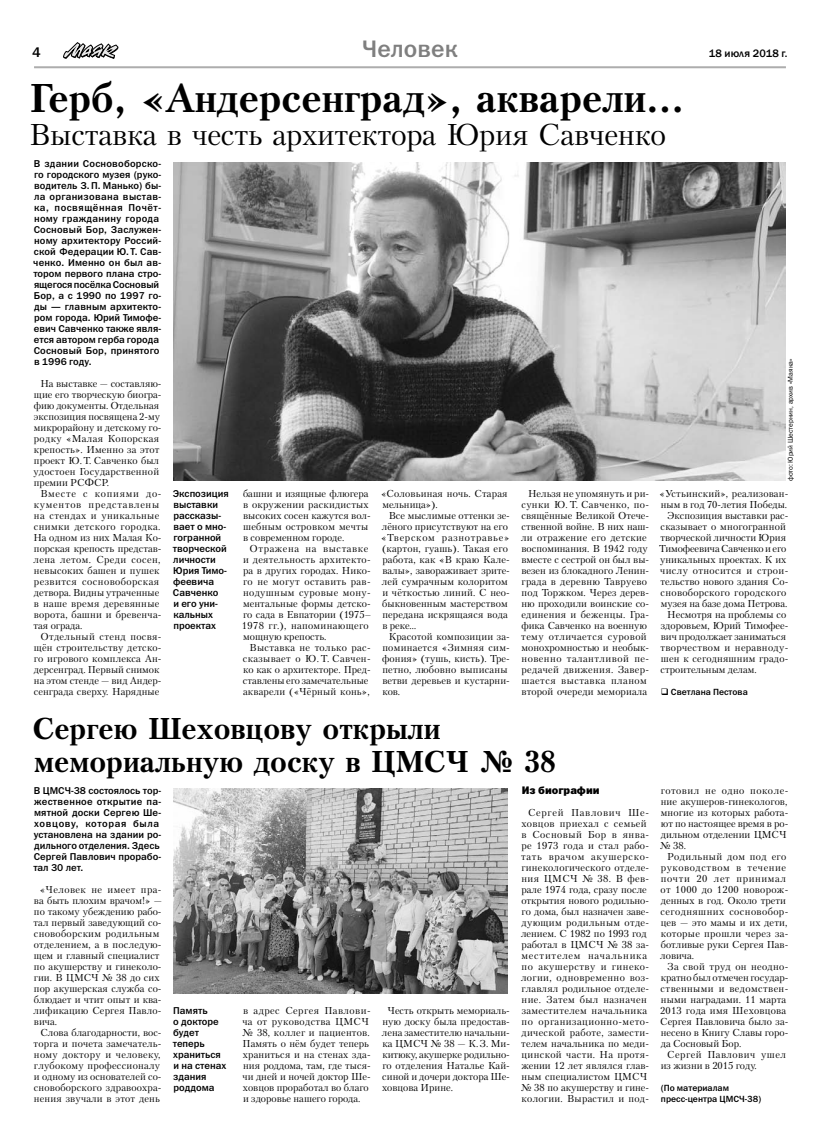
<style>
.page{position:relative;width:820px;height:1134px;background:#fff}
.page>*{position:absolute;margin:0;border:0;box-sizing:border-box;transform-origin:0 0}
.t1{font:700 40px "Petersburg C";color:#000}
.t2{font:700 30px/33px "Petersburg C";color:#000}
.t3{font:30px "Petersburg C";letter-spacing:-.01em;color:#000}
.t4{font:24px "Franklin Gothic Medium C";color:#7f7f7f}
.t5{font:14px "Franklin Gothic Medium C";color:#000}
.t6{font:500 11px "Franklin Gothic";color:#000}
.t7{font:11px "Franklin Gothic Heavy C";color:#000}
.t8{font:10px/11px "Petersburg C";letter-spacing:.015em;color:#000}
.t9{font:10px/11px "Franklin Gothic Medium C";color:#000}
.t10{font:10px/11px "Petersburg C";letter-spacing:.05em;color:#000}
.t11{font:10px "Petersburg C";letter-spacing:-.01em;color:#000}
.t12{font:10px "Petersburg C";letter-spacing:.035em;color:#000}
.t13{font:9px/11px "Franklin Gothic Medium C";color:#000}
.t14{font:7px "Franklin Gothic Book C";color:#000}
</style>
<div class="page">
<hr style="left:34px;top:66px;width:751px;height:2px;background:#adadad">
<svg style="left:63px;top:42px;width:55px;height:17px"></svg>
<img style="left:173px;top:788px;width:334px;height:205px">
<img style="left:173px;top:162px;width:612px;height:319px">
<h3 class="t5" style="left:32px;top:47px;width:10px">4</h3>
<h3 class="t4" style="left:362px;top:40px;width:97px">Человек</h3>
<p class="t6" style="left:708px;top:47px;width:80px">18 июля 2018 г.</p>
<h1 class="t1" style="left:30px;top:81px;width:655px">Герб, «Андерсенград», акварели…</h1>
<h2 class="t3" style="left:29px;top:121px;width:638px">Выставка в честь архитектора Юрия Савченко</h2>
<p class="t9" style="left:33px;top:159px;width:129px">В здании Сосновоборско&shy;го городского музея (руко&shy;водитель З. П. Манько) бы&shy;ла организована выстав&shy;ка, посвящённая Почёт&shy;ному гражданину города<br>Сосновый Бор, Заслужен&shy;ному архитектору Россий&shy;ской Федерации Ю. Т. Сав&shy;ченко. Именно он был ав&shy;тором первого плана стро&shy;ящегося посёлка Сосновый<br>Бор, а с 1990 по 1997 го&shy;ды — главным архитекто&shy;ром города. Юрий Тимофе&shy;евич Савченко также явля&shy;ется автором герба города<br>Сосновый Бор, принятого в 1996 году.</p>
<p class="t8" style="left:33px;top:379px;width:129px;text-indent:7px">На выставке — составляю&shy;щие его творческую биогра&shy;фию документы. Отдельная экспозиция посвящена 2-му микрорайону и детскому го&shy;родку «Малая Копорская крепость». Именно за этот проект Ю. Т. Савченко был удостоен Государственной премии РСФСР.</p>
<p class="t8" style="left:33px;top:489px;width:130px;text-indent:7px">Вместе с копиями до&shy;кументов представлены на стендах и уникальные снимки детского городка.<br>На одном из них Малая Ко&shy;порская крепость представ&shy;лена летом. Среди сосен, невысоких башен и пушек резвится сосновоборская детвора. Видны утраченные в наше время деревянные ворота, башни и бревенча&shy;тая ограда.</p>
<p class="t8" style="left:34px;top:632px;width:129px;text-indent:7px">Отдельный стенд посвя&shy;щён строительству детско&shy;го игрового комплекса Ан&shy;дерсенград. Первый снимок на этом стенде — вид Андер&shy;сенграда сверху. Нарядные</p>
<p class="t9" style="left:173px;top:489px;width:58px">Экспозиция выставки рассказы&shy;вает о мно&shy;гогранной творческой личности<br>Юрия Тимо&shy;феевича<br>Савченко<br>и его уни&shy;кальных проектах</p>
<p class="t8" style="left:243px;top:489px;width:129px">башни и изящные флюгера в окружении раскидистых высоких сосен кажутся вол&shy;шебным островком мечты в современном городе.</p>
<p class="t8" style="left:242px;top:544px;width:131px;text-indent:8px">Отражена на выставке и деятельность архитекто&shy;ра в других городах. Нико&shy;го не могут оставить рав&shy;нодушным суровые мону&shy;ментальные формы детско&shy;го сада в Евпатории (1975–<br>1978 гг.), напоминающего мощную крепость.</p>
<p class="t8" style="left:243px;top:643px;width:129px;text-indent:7px">Выставка не только рас&shy;сказывает о Ю. Т. Савчен&shy;ко как о архитекторе. Пред&shy;ставлены его замечательные акварели («Чёрный конь»,</p>
<p class="t8" style="left:381px;top:489px;width:128px">«Соловьиная ночь. Старая мельница»).</p>
<p class="t8" style="left:381px;top:511px;width:130px;text-indent:8px">Все мыслимые оттенки зе&shy;лёного присутствуют на его «Тверском разнотравье» (картон, гуашь). Такая его работа, как «В краю Кале&shy;валы», завораживает зрите&shy;лей сумрачным колоритом и чёткостью линий. С нео&shy;быкновенным мастерством передана искрящаяся вода в реке…</p>
<p class="t8" style="left:382px;top:632px;width:129px;text-indent:7px">Красотой композиции за&shy;поминается «Зимняя сим&shy;фония» (тушь, кисть). Тре&shy;петно, любовно выписаны ветви деревьев и кустарни&shy;ков.</p>
<p class="t14" style="left:787px;top:481px;width:124px;rotate:-90deg">фото: Юрий Шестернин, архив «Маяка»</p>
<p class="t8" style="left:521px;top:489px;width:129px;text-indent:7px">Нельзя не упомянуть и ри&shy;сунки Ю. Т. Савченко, по&shy;свящённые Великой Отече&shy;ственной войне. В них наш&shy;ли отражение его детские воспоминания. В 1942 году вместе с сестрой он был вы&shy;везен из блокадного Ленин&shy;града в деревню Тавруево под Торжком. Через дерев&shy;ню проходили воинские со&shy;единения и беженцы. Гра&shy;фика Савченко на военную тему отличается суровой монохромностью и необык&shy;новенно талантливой пе&shy;редачей движения. Завер&shy;шается выставка планом второй очереди мемориала</p>
<p class="t8" style="left:659px;top:489px;width:130px">«Устьинский», реализован-</p>
<p class="t8" style="left:660px;top:500px;width:128px">ным в год 70-летия Победы.</p>
<p class="t8" style="left:667px;top:511px;width:123px">Экспозиция выставки рас-</p>
<p class="t8" style="left:660px;top:522px;width:127px">сказывает о многогранной</p>
<p class="t8" style="left:660px;top:533px;width:127px">творческой личности Юрия</p>
<p class="t11" style="left:659px;top:544px;width:128px">Тимофеевича Савченко и его</p>
<p class="t8" style="left:660px;top:555px;width:127px">уникальных проектах. К их</p>
<p class="t12" style="left:659px;top:566px;width:130px">числу относится и строи-</p>
<p class="t8" style="left:660px;top:577px;width:129px">тельство нового здания Со-</p>
<p class="t8" style="left:660px;top:588px;width:127px">сновоборского городского</p>
<p class="t8" style="left:660px;top:599px;width:128px">музея на базе дома Петрова.</p>
<p class="t8" style="left:667px;top:610px;width:120px">Несмотря на проблемы со</p>
<p class="t8" style="left:660px;top:621px;width:129px">здоровьем, Юрий Тимофее-</p>
<p class="t8" style="left:660px;top:632px;width:127px">вич продолжает заниматься</p>
<p class="t8" style="left:660px;top:643px;width:129px">творчеством и неравноду-</p>
<p class="t8" style="left:660px;top:654px;width:129px">шен к сегодняшним градо-</p>
<p class="t8" style="left:660px;top:665px;width:98px">строительным делам.</p>
<p class="t13" style="left:670px;top:687px;width:78px">Светлана Пестова</p>
<h2 class="t2" style="left:32px;top:715px;width:524px">Сергею Шеховцову открыли мемориальную доску в ЦМСЧ № 38</h2>
<p class="t9" style="left:33px;top:786px;width:129px">В ЦМСЧ-38 состоялось тор&shy;жественное открытие па&shy;мятной доски Сергею Ше&shy;ховцову, которая была установлена на здании ро&shy;дильного отделения. Здесь<br>Сергей Павлович прорабо&shy;тал 30 лет.</p>
<p class="t8" style="left:33px;top:885px;width:130px;text-indent:6px">«Человек не имеет пра&shy;ва быть плохим врачом!» — по такому убеждению рабо&shy;тал первый заведующий со&shy;сновоборским родильным отделением, а в последую&shy;щем и главный специалист по акушерству и гинеколо&shy;гии. В ЦМСЧ № 38 до сих пор акушерская служба со&shy;блюдает и чтит опыт и ква&shy;лификацию Сергея Павло&shy;вича.</p>
<p class="t8" style="left:34px;top:1028px;width:129px;text-indent:7px">Слова благодарности, вос&shy;торга и почета замечатель&shy;ному доктору и человеку, глубокому профессионалу и одному из основателей со&shy;сновоборского здравоохра&shy;нения звучали в этот день</p>
<p class="t7" style="left:521px;top:787px;width:79px">Из биографии</p>
<p class="t8" style="left:521px;top:808px;width:129px;text-indent:7px">Сергей Павлович Ше&shy;ховцов приехал с семьей в Сосновый Бор в янва&shy;ре 1973 года и стал рабо&shy;тать врачом акушерско&shy;гинекологического отделе&shy;ния ЦМСЧ № 38. В фев&shy;рале 1974 года, сразу после открытия нового родильно&shy;го дома, был назначен заве&shy;дующим родильным отде&shy;лением. С 1982 по 1993 год работал в ЦМСЧ № 38 за&shy;местителем начальника по акушерству и гинеко&shy;логии, одновременно воз&shy;главлял родильное отделе&shy;ние. Затем был назначен заместителем начальника по организационно-мето&shy;дической работе, замести&shy;телем начальника по меди&shy;цинской части. На протя&shy;жении 12 лет являлся глав&shy;ным специалистом ЦМСЧ № 38 по акушерству и гине&shy;кологии. Вырастил и под-</p>
<p class="t8" style="left:242px;top:1006px;width:130px">в адрес Сергея Павлови&shy;ча от руководства ЦМСЧ № 38, коллег и пациентов.<br>Память о нём будет теперь храниться и на стенах зда&shy;ния роддома, там, где тыся&shy;чи дней и ночей доктор Ше&shy;ховцов проработал во благо и здоровье нашего города.</p>
<p class="t8" style="left:382px;top:1006px;width:129px;text-align:justify;text-indent:6px">Честь открыть мемориаль&shy;ную доску была предостав&shy;лена заместителю начальни&shy;ка ЦМСЧ № 38 — К. З. Ми&shy;китюку, акушерке родильно&shy;го отделения Наталье Кай&shy;синой и дочери доктора Ше&shy;ховцова Ирине.</p>
<p class="t9" style="left:173px;top:1006px;width:55px">Память<br>о докторе будет теперь храниться и на стенах здания роддома</p>
<p class="t8" style="left:660px;top:786px;width:129px">готовил не одно поколе&shy;ние акушеров-гинекологов, многие из которых работа&shy;ют по настоящее время в ро&shy;дильном отделении ЦМСЧ № 38.</p>
<p class="t8" style="left:660px;top:852px;width:129px;text-indent:7px">Родильный дом под его руководством в течение почти 20 лет принимал от 1000 до 1200 новорож&shy;денных в год. Около трети сегодняшних сосновобор&shy;цев — это мамы и их дети, которые прошли через за&shy;ботливые руки Сергея Пав&shy;ловича.</p>
<p class="t8" style="left:660px;top:962px;width:130px;text-indent:7px">За свой труд он неодно&shy;кратно был отмечен государ&shy;ственными и ведомствен&shy;ными наградами. 11 марта<br>2013 года имя Шеховцова<br>Сергея Павловича было за&shy;несено в Книгу Славы горо&shy;да Сосновый Бор.</p>
<p class="t10" style="left:660px;top:1050px;width:127px;text-indent:6px">Сергей Павлович ушел из жизни в 2015 году.</p>
<p class="t13" style="left:660px;top:1083px;width:102px">(По материалам пресс-центра ЦМСЧ-38)</p>
</div>
